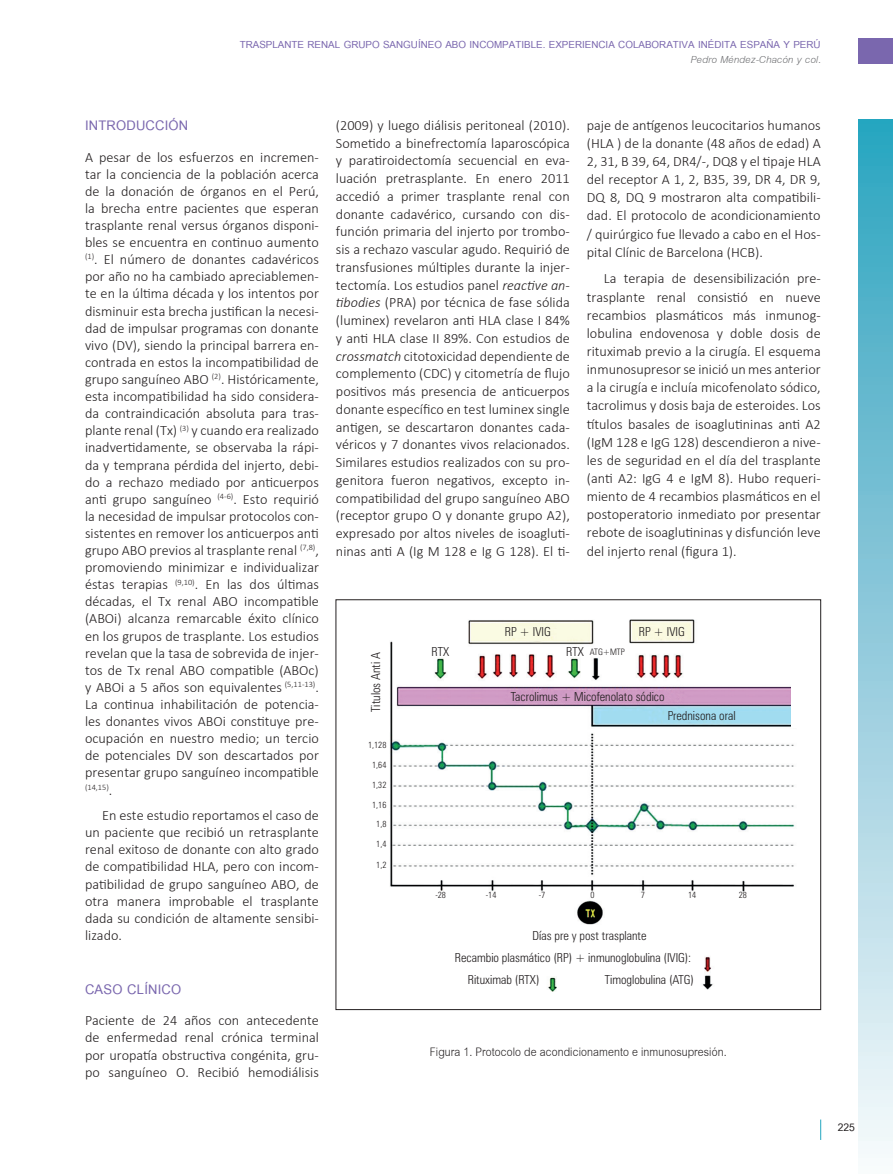
<style>
.page{position:relative;width:893px;height:1174px;background:#fff}
.page>*{position:absolute;margin:0;border:0;box-sizing:border-box;transform-origin:0 0}
.t1{font:700 20.25px "Cordia UPC";letter-spacing:.01em;color:#7a67ae}
.t2{font:18px "Cordia UPC";letter-spacing:.005em;color:#231f20;scale:.9 1}
.t3{font:700 15.75px "Cordia UPC";color:#231f20}
.t4{font:700 15px "Cordia UPC";color:#7a67ae}
.t5{font:italic 15px "Cordia UPC";color:#6c6d70}
.t6{font:300 14.25px/17.1px "Calibri";color:#231f20;text-align:justify}
.t7{font:300 condensed 12.45px "Zurich BT";color:#231f20}
.t8{font:300 condensed 8.85px "Zurich BT";color:#231f20}
.t9{font:300 8.25px "Calibri";color:#231f20}
.s1{font-size:14.25px}
.s2{font-style:italic}
.s3{font-size:12.45px}
</style>
<div class="page">
<div style="left:859px;top:38px;width:34px;height:26px;background:#7a67ae"></div>
<div style="left:859px;top:119px;width:34px;height:1055px;background:linear-gradient(to bottom,#2da2bf,#f8f8fb)"></div>
<svg style="left:820px;top:1119px;width:1px;height:21px"></svg>
<img style="left:390px;top:619px;width:405px;height:372px">
<div style="left:791px;top:681px;width:10px;height:47px;background:#fff"></div>
<p class="t4" style="left:240px;top:36px;width:582px">TRASPLANTE RENAL GRUPO SANGUÍNEO ABO INCOMPATIBLE. EXPERIENCIA COLABORATIVA INÉDITA ESPAÑA Y PERÚ</p>
<p class="t5" style="left:691px;top:50px;width:132px">Pedro Méndez-Chacón y col.</p>
<h1 class="t1" style="left:85px;top:114px;width:105px">INTRODUCCIÓN</h1>
<p class="t6" style="left:85px;top:148px;width:235px">A pesar de los esfuerzos en incremen&shy;tar la conciencia de la población acerca de la donación de órganos en el Perú, la brecha entre pacientes que esperan trasplante renal versus órganos disponi&shy;bles se encuentra en continuo aumento <sup>(1)</sup>. El número de donantes cadavéricos por año no ha cambiado apreciablemen&shy;te en la última década y los intentos por disminuir esta brecha justifican la necesi&shy;dad de impulsar programas con donante vivo (DV), siendo la principal barrera en&shy;contrada en estos la incompatibilidad de grupo sanguíneo ABO <sup>(2)</sup>. Históricamente, esta incompatibilidad ha sido considera&shy;da contraindicación absoluta para tras&shy;plante renal (Tx) <sup>(3)</sup> y cuando era realizado inadvertidamente, se observaba la rápi&shy;da y temprana pérdida del injerto, debi&shy;do a rechazo mediado por anticuerpos anti grupo sanguíneo <sup>(4-6)</sup>. Esto requirió la necesidad de impulsar protocolos con&shy;sistentes en remover los anticuerpos anti grupo ABO previos al trasplante renal <sup>(7,8)</sup>, promoviendo minimizar e individualizar éstas terapias <sup>(9,10)</sup>. En las dos últimas décadas, el Tx renal ABO incompatible (ABOi) alcanza remarcable éxito clínico en los grupos de trasplante. Los estudios revelan que la tasa de sobrevida de injer&shy;tos de Tx renal ABO compatible (ABOc) y ABOi a 5 años son equivalentes <sup>(5,11-13)</sup>.<br>La continua inhabilitación de potencia&shy;les donantes vivos ABOi constituye pre&shy;ocupación en nuestro medio; un tercio de potenciales DV son descartados por presentar grupo sanguíneo incompatible</p>
<p class="t9" style="left:85px;top:782px;width:29px">(14,15)<span class="s1">.</span></p>
<p class="t6" style="left:85px;top:806px;width:235px;text-indent:17px">En este estudio reportamos el caso de un paciente que recibió un retrasplante renal exitoso de donante con alto grado de compatibilidad HLA, pero con incom&shy;patibilidad de grupo sanguíneo ABO, de otra manera improbable el trasplante dada su condición de altamente sensibi&shy;lizado.</p>
<h1 class="t1" style="left:85px;top:977px;width:98px">CASO CLÍNICO</h1>
<p class="t6" style="left:85px;top:1011px;width:235px">Paciente de 24 años con antecedente de enfermedad renal crónica terminal por uropatía obstructiva congénita, gru&shy;po sanguíneo O. Recibió hemodiálisis</p>
<p class="t6" style="left:336px;top:116px;width:235px;line-height:17.7px">(2009) y luego diálisis peritoneal (2010).<br>Sometido a binefrectomía laparoscópica y paratiroidectomía secuencial en eva&shy;luación pretrasplante. En enero 2011 accedió a primer trasplante renal con donante cadavérico, cursando con dis&shy;función primaria del injerto por trombo&shy;sis a rechazo vascular agudo. Requirió de transfusiones múltiples durante la injer&shy;tectomía. Los estudios panel <span class="s2">reactive an&shy;tibodies</span> (PRA) por técnica de fase sólida (luminex) revelaron anti HLA clase I 84% y anti HLA clase II 89%. Con estudios de <span class="s2">crossmatch</span> citotoxicidad dependiente de complemento (CDC) y citometría de flujo positivos más presencia de anticuerpos donante específico en test luminex single antigen, se descartaron donantes cada&shy;véricos y 7 donantes vivos relacionados.<br>Similares estudios realizados con su pro&shy;genitora fueron negativos, excepto in&shy;compatibilidad del grupo sanguíneo ABO (receptor grupo O y donante grupo A2), expresado por altos niveles de isoagluti&shy;ninas anti A (Ig M 128 e Ig G 128). El ti-</p>
<p class="t6" style="left:587px;top:116px;width:235px;line-height:18.1px">paje de antígenos leucocitarios humanos (HLA ) de la donante (48 años de edad) A 2, 31, B 39, 64, DR4/-, DQ8 y el tipaje HLA del receptor A 1, 2, B35, 39, DR 4, DR 9, DQ 8, DQ 9 mostraron alta compatibili&shy;dad. El protocolo de acondicionamiento / quirúrgico fue llevado a cabo en el H os&shy;pital Clínic de Barcelona (HCB).</p>
<p class="t6" style="left:587px;top:269px;width:235px;line-height:18.1px;text-indent:17px">La terapia de desensibilización pre&shy;trasplante renal consistió en nueve recambios plasmáticos más inmunog&shy;lobulina endovenosa y doble dosis de rituximab previo a la cirugía. El esquema inmunosupresor se inició un mes anterior a la cirugía e incluía micofenolato sódico, tacrolimus y dosis baja de esteroides. Los títulos basales de isoaglutininas anti A2 (IgM 128 e IgG 128) descendieron a nive&shy;les de seguridad en el día del trasplante (anti A2: IgG 4 e IgM 8). Hubo requeri&shy;miento de 4 recambios plasmáticos en el postoperatorio inmediato por presentar rebote de isoaglutininas y disfunción leve del injerto renal (figura 1).</p>
<p class="t7" style="left:368px;top:712px;width:62px;rotate:-90deg">Titulos Anti A</p>
<p class="t8" style="left:368px;top:740px;width:20px">1,128</p>
<p class="t8" style="left:372px;top:760px;width:16px">1,64</p>
<p class="t8" style="left:372px;top:779px;width:16px">1,32</p>
<p class="t8" style="left:372px;top:799px;width:16px">1,16</p>
<p class="t8" style="left:376px;top:818px;width:12px">1,8</p>
<p class="t8" style="left:376px;top:838px;width:12px">1,4</p>
<p class="t8" style="left:376px;top:859px;width:12px">1,2</p>
<p class="t7" style="left:432px;top:644px;width:19px">RTX</p>
<p class="t7" style="left:505px;top:624px;width:47px">RP + IVIG</p>
<p class="t8" style="left:566px;top:647px;width:60px"><span class="s3">RTX</span> ATG+MTP</p>
<p class="t7" style="left:639px;top:624px;width:47px">RP + IVIG</p>
<p class="t7" style="left:511px;top:688px;width:155px">Tacrolimus + Micofenolato sódico</p>
<p class="t7" style="left:668px;top:708px;width:69px">Prednisona oral</p>
<p class="t8" style="left:435px;top:890px;width:12px">-28</p>
<p class="t8" style="left:486px;top:890px;width:12px">-14</p>
<p class="t8" style="left:539px;top:890px;width:8px">-7</p>
<p class="t8" style="left:590px;top:890px;width:6px">0</p>
<p class="t8" style="left:641px;top:890px;width:6px">7</p>
<p class="t8" style="left:688px;top:890px;width:10px">14</p>
<p class="t8" style="left:739px;top:890px;width:10px">28</p>
<p class="t7" style="left:532px;top:927px;width:116px">Días pre y post trasplante</p>
<p class="t7" style="left:455px;top:949px;width:238px">Recambio plasmático (RP) + inmunoglobulina (IVIG):</p>
<p class="t7" style="left:468px;top:972px;width:73px">Rituximab (RTX)</p>
<p class="t7" style="left:605px;top:972px;width:91px">Timoglobulina (ATG)</p>
<p class="t2" style="left:430px;top:1039px;width:331px">Figura 1. Protocolo de acondicionamento e inmunosupresión.</p>
<p class="t3" style="left:838px;top:1118px;width:19px">225</p>
</div>
